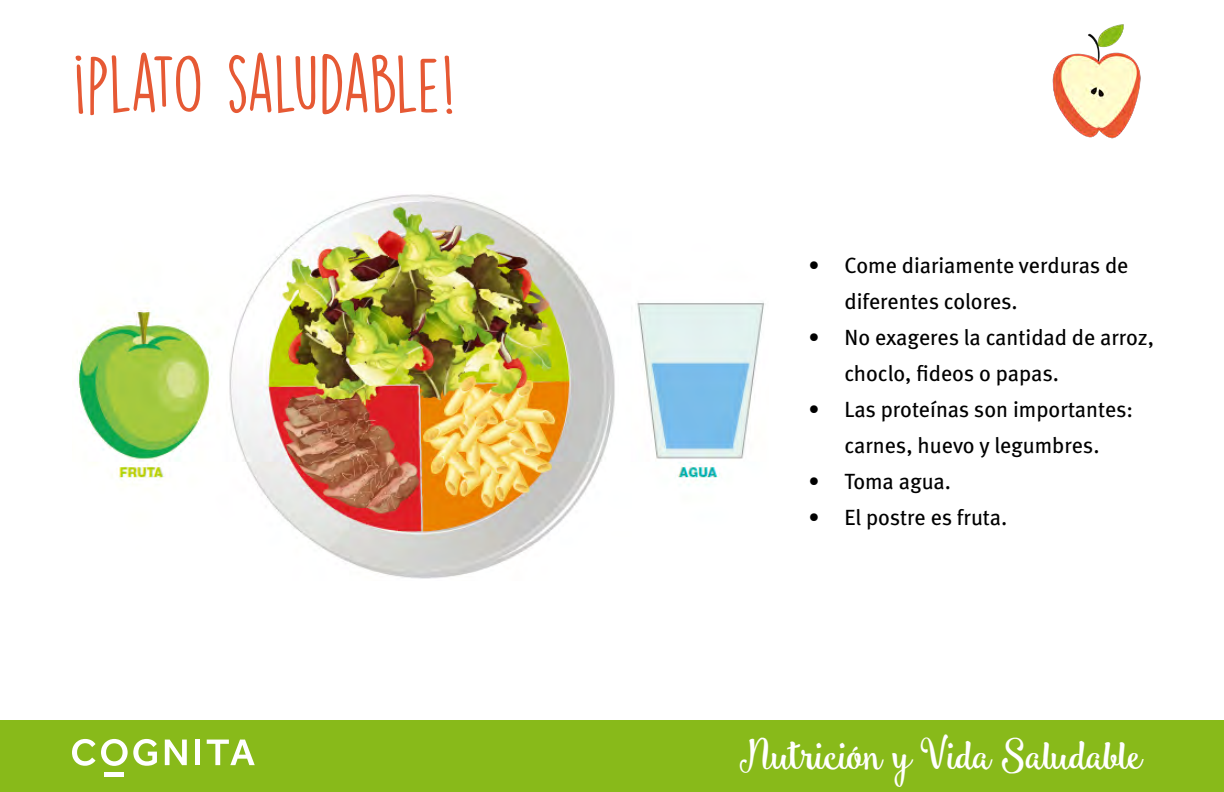
<style>
.page{position:relative;width:1224px;height:792px;background:#fff}
.page>*{position:absolute;margin:0;border:0;box-sizing:border-box;transform-origin:0 0}
.t1{font:72px "DK Lemon Yellow Sun";letter-spacing:-.045em;color:#e65934}
.t2{font:41px "Smoothie Shoppe";letter-spacing:-.06em;color:#fff}
.t3{font:22px/36px "Meta Book LF";color:#000}
</style>
<div class="page">
<div style="left:0;top:720px;width:1224px;height:72px;background:#88ba1a"></div>
<img style="left:1052px;top:24px;width:89px;height:115px">
<svg style="left:165px;top:740px;width:22px;height:25px"></svg>
<div style="left:195px;top:740px;width:5px;height:25px;background:#fff"></div>
<svg style="left:72px;top:739px;width:85px;height:27px"></svg>
<div style="left:105px;top:772px;width:19px;height:5px;background:#fff"></div>
<svg style="left:207px;top:740px;width:48px;height:25px"></svg>
<img style="left:77px;top:194px;width:687px;height:385px">
<h1 class="t1" style="left:72px;top:39px;width:385px">¡PLATO SALUDABLE!</h1>
<p class="t3" style="left:845px;top:247px;width:285px;text-indent:-36px">• Come diariamente verduras de diferentes colores.</p>
<p class="t3" style="left:845px;top:319px;width:311px;text-indent:-36px">• No exageres la cantidad de arroz, choclo, fideos o papas.</p>
<p class="t3" style="left:809px;top:391px;width:326px;text-align:center">• Las proteínas son importantes: carnes, huevo y legumbres.</p>
<p class="t3" style="left:809px;top:463px;width:144px">• Toma agua.</p>
<p class="t3" style="left:809px;top:499px;width:200px">• El postre es fruta.</p>
<h2 class="t2" style="left:740px;top:729px;width:405px">Nutrición y Vida Saludable</h2>
</div>
